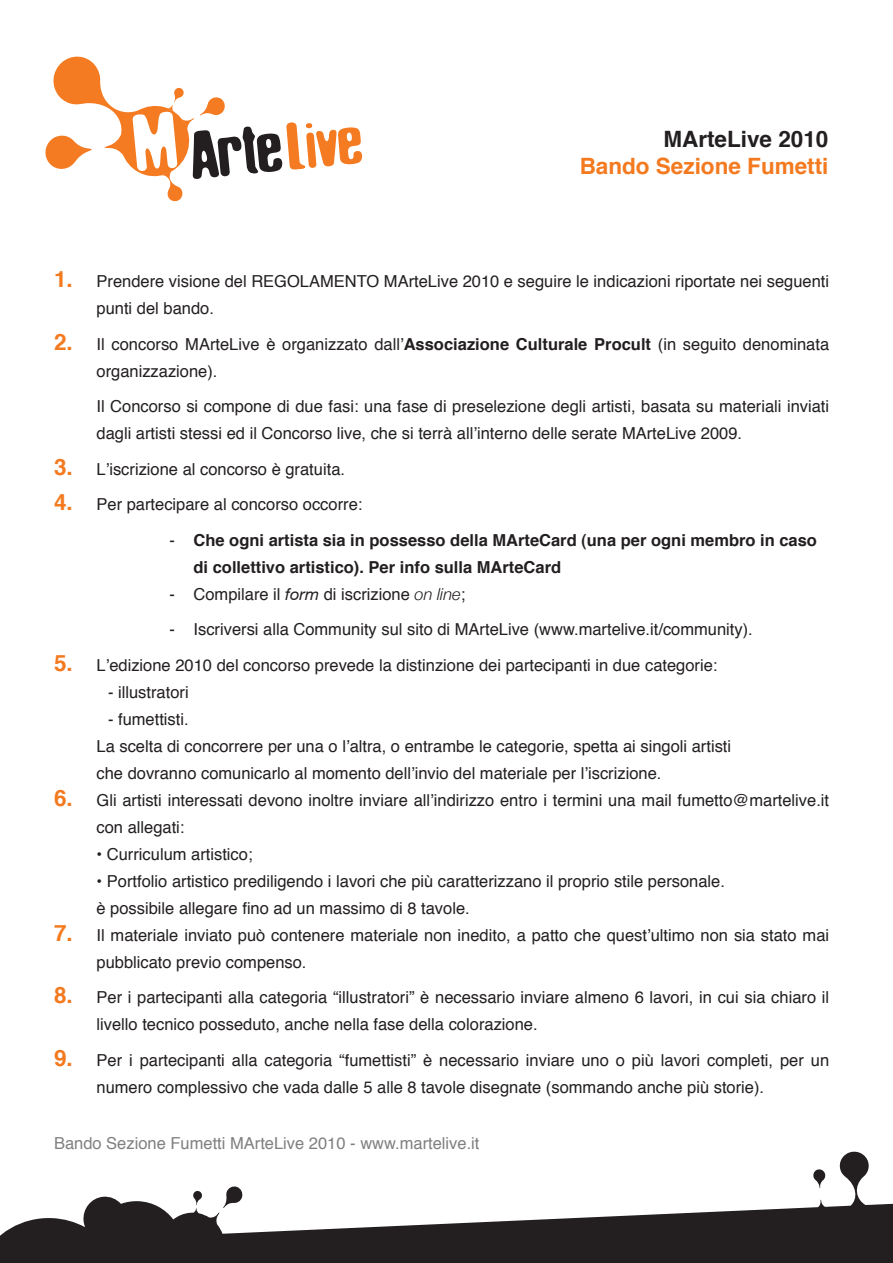
<style>
.page{position:relative;width:893px;height:1263px;background:#fff}
.page>*{position:absolute;margin:0;border:0;box-sizing:border-box;transform-origin:0 0}
.t1{font:700 22.5px "Helvetica";color:#f47a20}
.t2{font:700 22.5px "Helvetica";color:#231f20}
.t3{font:16.5px/27px "Helvetica";color:#231f20}
.t4{font:700 16.5px "Helvetica";color:#231f20}
.t5{font:16.5px "Helvetica";color:#808080}
.s1{font-weight:700;font-size:22.5px;color:#f47a20}
.s2{font-weight:700}
.s3{font-weight:400}
.s4{font-family:"Helvetica 56";font-style:italic}
.s5{font-family:"Helvetica Neue";font-style:italic}
</style>
<div class="page">
<svg style="left:45px;top:56px;width:317px;height:146px"></svg>
<svg style="left:0;top:1151px;width:893px;height:112px"></svg>
<svg style="left:222px;top:1185px;width:21px;height:24px"></svg>
<svg style="left:193px;top:1190px;width:9px;height:16px"></svg>
<svg style="left:812px;top:1168px;width:14px;height:21px"></svg>
<p class="t2" style="left:663px;top:118px;width:167px">MArteLive 2010</p>
<p class="t1" style="left:580px;top:145px;width:250px">Bando Sezione Fumetti</p>
<p class="t3" style="left:97px;top:268px;width:734px;text-indent:-43px"><span class="s1">1.</span> Prendere visione del REGOLAMENTO MArteLive 2010 e seguire le indicazioni riportate nei seguenti punti del bando.</p>
<p class="t3" style="left:97px;top:330px;width:734px;text-indent:-43px"><span class="s1">2.</span> Il concorso MArteLive è organizzato dall’<span class="s2">Associazione Culturale Procult</span> (in seguito denominata organizzazione).</p>
<p class="t3" style="left:97px;top:393px;width:734px">Il Concorso si compone di due fasi: una fase di preselezione degli artisti, basata su materiali inviati dagli artisti stessi ed il Concorso live, che si terrà all’interno delle serate MArteLive 2009.</p>
<p class="t3" style="left:54px;top:455px;width:293px"><span class="s1">3.</span> L’iscrizione al concorso è gratuita.</p>
<p class="t3" style="left:54px;top:491px;width:310px"><span class="s1">4.</span> Per partecipare al concorso occorre:</p>
<p class="t4" style="left:170px;top:525px;width:649px"><span class="s3">-</span> Che ogni artista sia in possesso della MArteCard (una per ogni membro in caso</p>
<p class="t4" style="left:193px;top:552px;width:369px">di collettivo artistico). Per info sulla MArteCard</p>
<p class="t3" style="left:170px;top:580px;width:297px">- Compilare il <span class="s4">form</span> di iscrizione <span class="s5">on line</span>;</p>
<p class="t3" style="left:170px;top:616px;width:585px">- Iscriversi alla Community sul sito di MArteLive (www.martelive.it/community).</p>
<p class="t3" style="left:54px;top:651px;width:665px"><span class="s1">5.</span> L’edizione 2010 del concorso prevede la distinzione dei partecipanti in due categorie:</p>
<p class="t3" style="left:108px;top:678px;width:82px">- illustratori</p>
<p class="t3" style="left:108px;top:705px;width:82px">- fumettisti.</p>
<p class="t3" style="left:97px;top:732px;width:636px">La scelta di concorrere per una o l’altra, o entrambe le categorie, spetta ai singoli artisti</p>
<p class="t3" style="left:97px;top:759px;width:566px">che dovranno comunicarlo al momento dell’invio del materiale per l’iscrizione.</p>
<p class="t3" style="left:97px;top:786px;width:734px;text-indent:-43px"><span class="s1">6.</span> Gli artisti interessati devono inoltre inviare all’indirizzo entro i termini una mail fumetto@martelive.it con allegati:</p>
<p class="t3" style="left:97px;top:840px;width:158px">• Curriculum artistico;</p>
<p class="t3" style="left:97px;top:867px;width:630px">• Portfolio artistico prediligendo i lavori che più caratterizzano il proprio stile personale.</p>
<p class="t3" style="left:97px;top:894px;width:375px">è possibile allegare fino ad un massimo di 8 tavole.</p>
<p class="t3" style="left:97px;top:921px;width:734px;text-indent:-43px"><span class="s1">7.</span> Il materiale inviato può contenere materiale non inedito, a patto che quest’ultimo non sia stato mai pubblicato previo compenso.</p>
<p class="t3" style="left:97px;top:984px;width:734px;text-indent:-43px"><span class="s1">8.</span> Per i partecipanti alla categoria “illustratori” è necessario inviare almeno 6 lavori, in cui sia chiaro il livello tecnico posseduto, anche nella fase della colorazione.</p>
<p class="t3" style="left:97px;top:1046px;width:734px;text-indent:-43px"><span class="s1">9.</span> Per i partecipanti alla categoria “fumettisti” è necessario inviare uno o più lavori completi, per un numero complessivo che vada dalle 5 alle 8 tavole disegnate (sommando anche più storie).</p>
<p class="t5" style="left:54px;top:1129px;width:427px">Bando Sezione Fumetti MArteLive 2010 - www.martelive.it</p>
</div>
